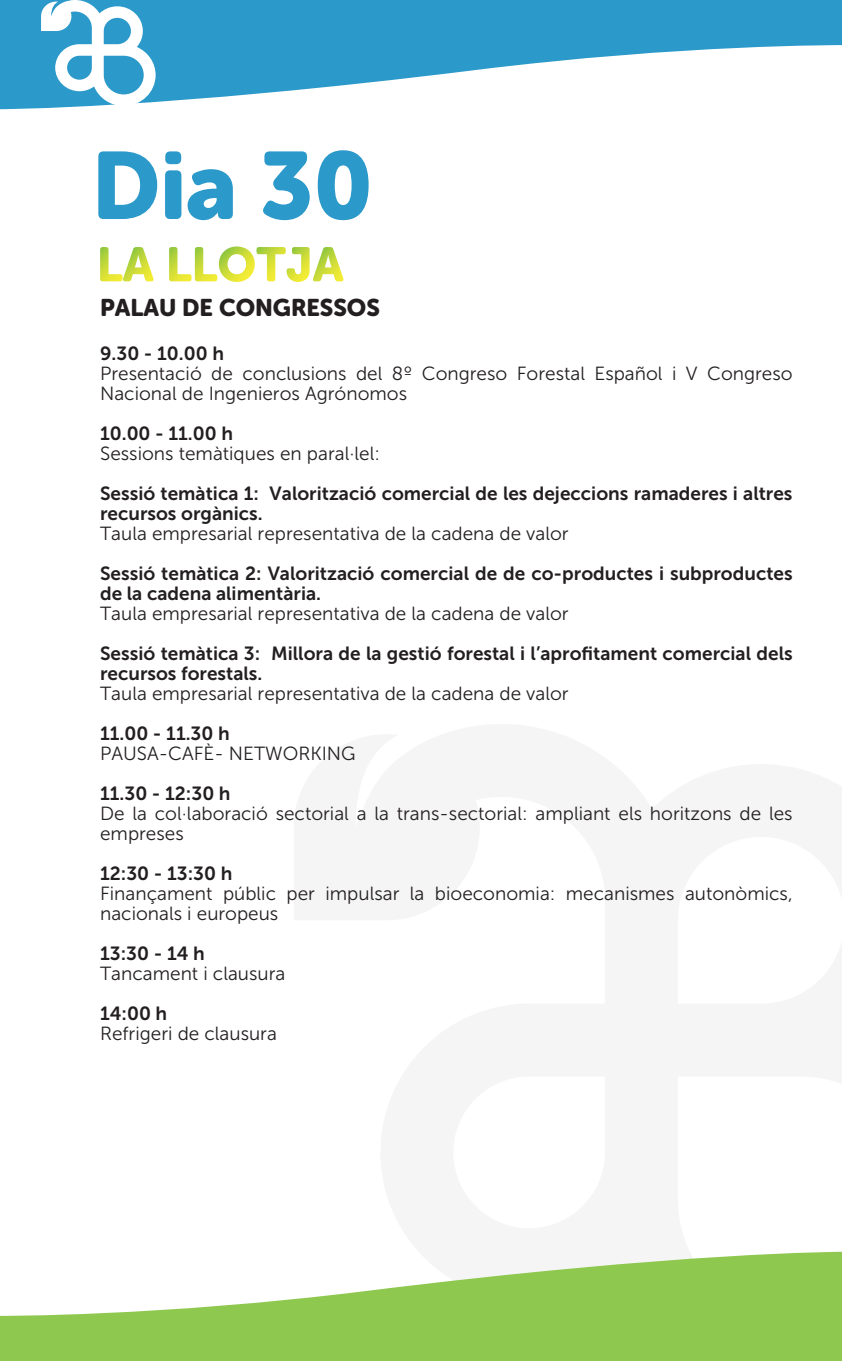
<style>
.page{position:relative;width:842px;height:1361px;background:#fff}
.page>*{position:absolute;margin:0;border:0;box-sizing:border-box;transform-origin:0 0}
.t1{font:94.6px "Museo Sans Rounded 900";color:#2b99ca}
.t2{font:24px "Museo Sans Rounded 900";color:#231f20}
.t3{font:19px/20px "Museo Sans 300";color:#231f20}
.t4{font:19px/20px "Museo Sans 700";color:#231f20}
</style>
<div class="page">
<svg style="left:0;top:1251px;width:842px;height:110px;fill:#8ec84e"></svg>
<svg style="left:0;top:0;width:842px;height:109px;fill:#2b99ca"></svg>
<svg style="left:23px;top:0;width:138px;height:109px"></svg>
<svg style="left:100px;top:247px;width:54px;height:34px"></svg>
<svg style="left:169px;top:246px;width:175px;height:36px"></svg>
<h1 class="t1" style="left:92px;top:132px;width:283px">Dia 30</h1>
<p class="t2" style="left:100px;top:294px;width:281px">PALAU DE CONGRESSOS</p>
<p class="t4" style="left:100px;top:343px;width:125px">9.30 - 10.00 h</p>
<p class="t3" style="left:100px;top:363px;width:694px">Presentació de conclusions del 8º Congreso Forestal Español i V Congreso<br>Nacional de Ingenieros Agrónomos</p>
<p class="t4" style="left:100px;top:423px;width:134px">10.00 - 11.00 h</p>
<p class="t3" style="left:100px;top:443px;width:281px">Sessions temàtiques en paral·lel:</p>
<p class="t4" style="left:100px;top:483px;width:694px">Sessió temàtica 1: Valorització comercial de les dejeccions ramaderes i altres recursos orgànics.</p>
<p class="t3" style="left:100px;top:523px;width:470px">Taula empresarial representativa de la cadena de valor</p>
<p class="t4" style="left:100px;top:563px;width:694px">Sessió temàtica 2: Valorització comercial de de co-productes i subproductes de la cadena alimentària.</p>
<p class="t3" style="left:100px;top:603px;width:470px">Taula empresarial representativa de la cadena de valor</p>
<p class="t4" style="left:100px;top:643px;width:694px">Sessió temàtica 3: Millora de la gestió forestal i l’aprofitament comercial dels recursos forestals.</p>
<p class="t3" style="left:100px;top:683px;width:470px">Taula empresarial representativa de la cadena de valor</p>
<p class="t4" style="left:100px;top:723px;width:131px">11.00 - 11.30 h</p>
<p class="t3" style="left:100px;top:743px;width:257px">PAUSA-CAFÈ- NETWORKING</p>
<p class="t4" style="left:100px;top:783px;width:132px">11.30 - 12:30 h</p>
<p class="t3" style="left:100px;top:803px;width:694px">De la col·laboració sectorial a la trans-sectorial: ampliant els horitzons de les empreses</p>
<p class="t4" style="left:100px;top:863px;width:134px">12:30 - 13:30 h</p>
<p class="t3" style="left:100px;top:883px;width:694px">Finançament públic per impulsar la bioeconomia: mecanismes autonòmics, nacionals i europeus</p>
<p class="t4" style="left:100px;top:943px;width:106px">13:30 - 14 h</p>
<p class="t3" style="left:100px;top:963px;width:187px">Tancament i clausura</p>
<p class="t4" style="left:100px;top:1003px;width:69px">14:00 h</p>
<p class="t3" style="left:100px;top:1023px;width:178px">Refrigeri de clausura</p>
</div>
